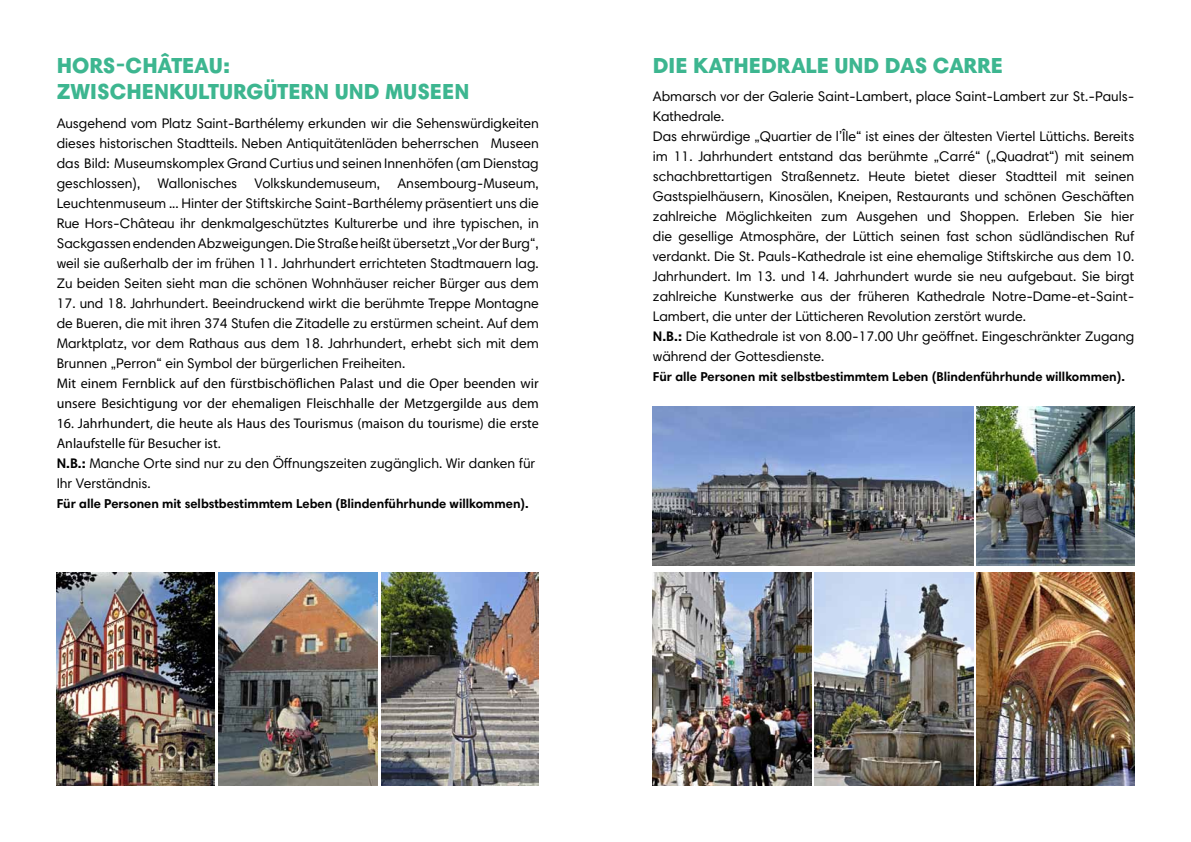
<style>
.page{position:relative;width:1191px;height:842px;background:#fff}
.page>*{position:absolute;margin:0;border:0;box-sizing:border-box;transform-origin:0 0}
.t1{font:900 22px/26.4px "Harmonia Sans Pro Cyr";color:#3db690}
.t2{font:14px/20px "Harmonia Sans Pro Cyr";color:#000;text-align:justify}
.t3{font:14px/20px "Myriad Pro";color:#000}
.t4{font:700 13px "Harmonia Sans Pro Cyr";color:#000}
.s1{font-weight:700}
</style>
<div class="page">
<img style="left:652px;top:573px;width:159px;height:212px">
<img style="left:57px;top:572px;width:158px;height:213px">
<img style="left:652px;top:406px;width:321px;height:159px">
<img style="left:814px;top:573px;width:159px;height:212px">
<img style="left:218px;top:572px;width:160px;height:213px">
<img style="left:976px;top:406px;width:158px;height:159px">
<img style="left:976px;top:573px;width:158px;height:212px">
<img style="left:381px;top:572px;width:157px;height:213px">
<h1 class="t1" style="left:57px;top:52px;width:414px">HORS-CHÂTEAU:<br>ZWISCHENKULTURGÜTERN UND MUSEEN</h1>
<p class="t2" style="left:57px;top:113px;width:483px">Ausgehend vom Platz Saint-Barthélemy erkunden wir die Sehenswürdigkeiten dieses historischen Stadtteils. Neben Antiquitätenläden beherrschen Museen das Bild: Museumskomplex Grand Curtius und seinen Innenhöfen (am Dienstag geschlossen), Wallonisches Volkskundemuseum, Ansembourg-Museum, Leuchtenmuseum ... Hinter der Stiftskirche Saint-Barthélemy präsentiert uns die Rue Hors-Château ihr denkmalgeschütztes Kulturerbe und ihre typischen, in Sackgassen endenden Abzweigungen. Die Straße heißt übersetzt „Vor der Burg“, weil sie außerhalb der im frühen 11. Jahrhundert errichteten Stadtmauern lag.<br>Zu beiden Seiten sieht man die schönen Wohnhäuser reicher Bürger aus dem</p>
<p class="t2" style="left:57px;top:293px;width:483px">17. und 18. Jahrhundert. Beeindruckend wirkt die berühmte Treppe Montagne de Bueren, die mit ihren 374 Stufen die Zitadelle zu erstürmen scheint. Auf dem Marktplatz, vor dem Rathaus aus dem 18. Jahrhundert, erhebt sich mit dem Brunnen „Perron“ ein Symbol der bürgerlichen Freiheiten.</p>
<p class="t3" style="left:57px;top:373px;width:483px">Mit einem Fernblick auf den fürstbischöflichen Palast und die Oper beenden wir unsere Besichtigung vor der ehemaligen Fleischhalle der Metzgergilde aus dem</p>
<p class="t3" style="left:57px;top:413px;width:483px">16. Jahrhundert, die heute als Haus des Tourismus (maison du tourisme) die erste<br>Anlaufstelle für Besucher ist.</p>
<p class="t2" style="left:57px;top:453px;width:480px"><span class="s1">N.B.:</span> Manche Orte sind nur zu den Öffnungszeiten zugänglich. Wir danken für<br>Ihr Verständnis.</p>
<p class="t4" style="left:57px;top:495px;width:473px">Für alle Personen mit selbstbestimmtem Leben (Blindenführhunde willkommen).</p>
<h1 class="t1" style="left:653px;top:52px;width:351px">DIE KATHEDRALE UND DAS CARRE</h1>
<p class="t2" style="left:653px;top:86px;width:483px;text-align:left">Abmarsch vor der Galerie Saint-Lambert, place Saint-Lambert zur St.-Pauls-Kathedrale.<br>Das ehrwürdige „Quartier de l’Île“ ist eines der ältesten Viertel Lüttichs. Bereits im 11. Jahrhundert entstand das berühmte „Carré“ („Quadrat“) mit seinem schachbrettartigen Straßennetz. Heute bietet dieser Stadtteil mit seinen Gastspielhäusern, Kinosälen, Kneipen, Restaurants und schönen Geschäften zahlreiche Möglichkeiten zum Ausgehen und Shoppen. Erleben Sie hier die gesellige Atmosphäre, der Lüttich seinen fast schon südländischen Ruf verdankt. Die St. Pauls-Kathedrale ist eine ehemalige Stiftskirche aus dem 10.<br>Jahrhundert. Im 13. und 14. Jahrhundert wurde sie neu aufgebaut. Sie birgt zahlreiche Kunstwerke aus der früheren Kathedrale Notre-Dame-et-Saint-Lambert, die unter der Lütticheren Revolution zerstört wurde.<br><span class="s1">N.B.:</span> Die Kathedrale ist von 8.00-17.00 Uhr geöffnet. Eingeschränkter Zugang während der Gottesdienste.</p>
<p class="t4" style="left:653px;top:369px;width:473px">Für alle Personen mit selbstbestimmtem Leben (Blindenführhunde willkommen).</p>
</div>
